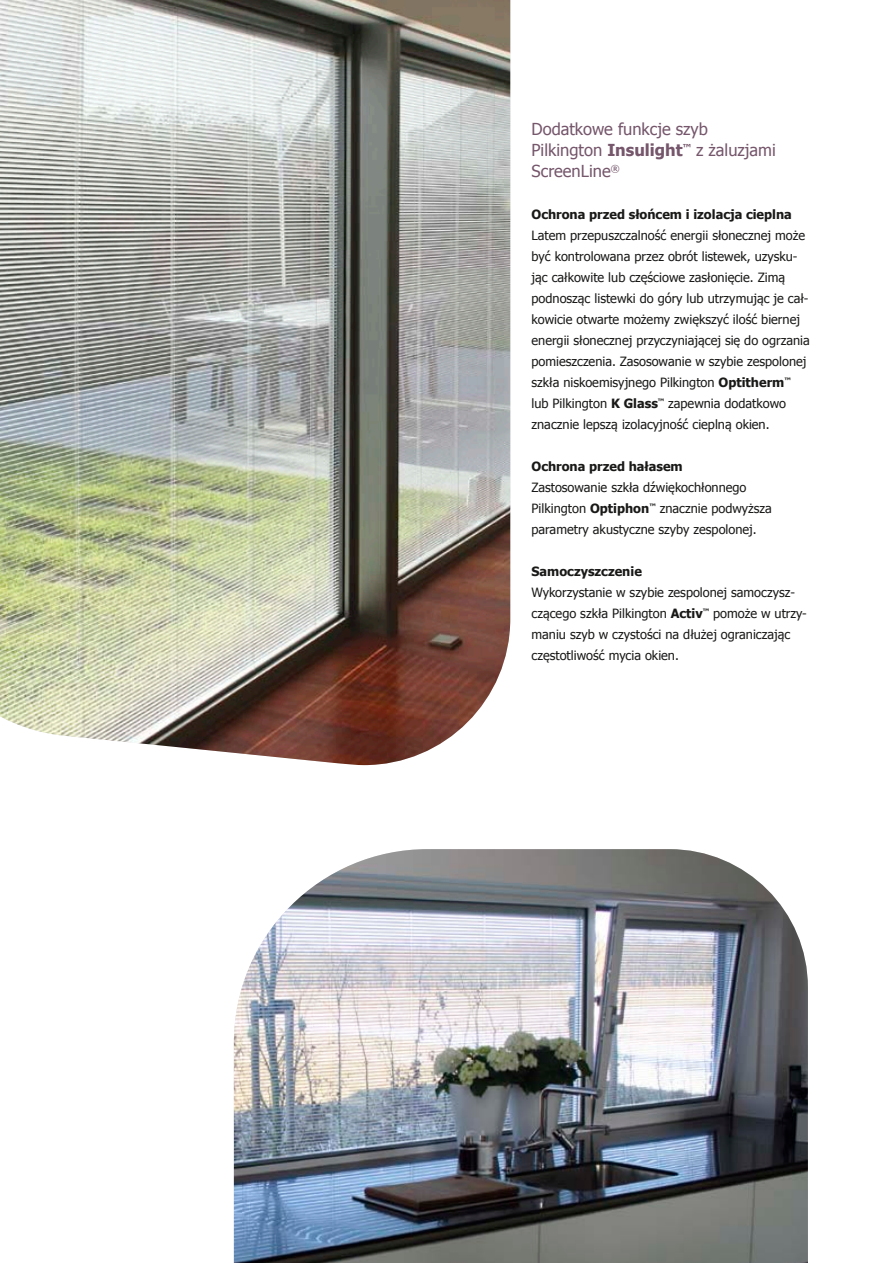
<style>
.page{position:relative;width:893px;height:1263px;background:#fff}
.page>*{position:absolute;margin:0;border:0;box-sizing:border-box;transform-origin:0 0}
.t1{font:16.5px/21px "Tahoma";color:#75566b}
.t2{font:12.75px/21px "Tahoma";color:#191918}
.t3{font:700 12.75px "Tahoma";color:#191918}
.s1{font-weight:700}
</style>
<div class="page">
<img style="left:0;top:0;width:510px;height:765px">
<img style="left:234px;top:849px;width:574px;height:414px">
<p class="t1" style="left:531px;top:118px;width:246px">Dodatkowe funkcje szyb<br>Pilkington <span class="s1">Insulight</span><sup>™</sup> z żaluzjami<br>ScreenLine<sup>®</sup></p>
<p class="t3" style="left:531px;top:205px;width:262px">Ochrona przed słońcem i izolacja cieplna</p>
<p class="t2" style="left:531px;top:224px;width:280px">Latem przepuszczalność energii słonecznej może być kontrolowana przez obrót listewek, uzysku&shy;jąc całkowite lub częściowe zasłonięcie. Zimą podnosząc listewki do góry lub utrzymując je cał&shy;kowicie otwarte możemy zwiększyć ilość biernej energii słonecznej przyczyniającej się do ogrzania pomieszczenia. Zasosowanie w szybie zespolonej szkła niskoemisyjnego Pilkington <span class="s1">Optitherm</span><sup>™ </sup>lub Pilkington <span class="s1">K Glass</span><sup>™</sup> zapewnia dodatkowo znacznie lepszą izolacyjność cieplną okien.</p>
<p class="t3" style="left:532px;top:457px;width:153px">Ochrona przed hałasem</p>
<p class="t2" style="left:531px;top:476px;width:242px">Zastosowanie szkła dźwiękochłonnego<br>Pilkington <span class="s1">Optiphon</span><sup>™</sup> znacznie podwyższa parametry akustyczne szyby zespolonej.</p>
<p class="t3" style="left:531px;top:562px;width:112px">Samoczyszczenie</p>
<p class="t2" style="left:531px;top:581px;width:277px">Wykorzystanie w szybie zespolonej samoczysz&shy;czącego szkła Pilkington <span class="s1">Activ</span><sup>™</sup> pomoże w utrzy&shy;maniu szyb w czystości na dłużej ograniczając częstotliwość mycia okien.</p>
</div>
